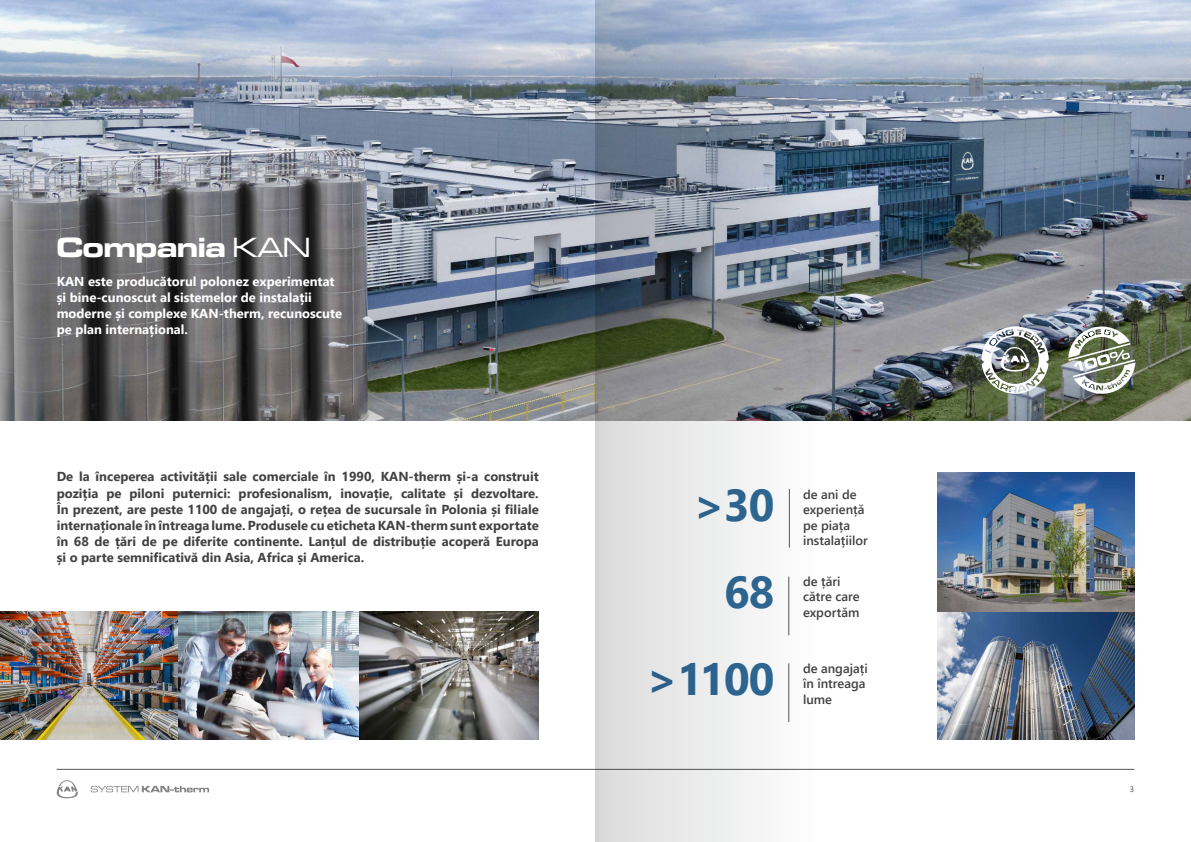
<style>
.page{position:relative;width:1191px;height:842px;background:#fff}
.page>*{position:absolute;margin:0;border:0;box-sizing:border-box;transform-origin:0 0}
.t1{font:700 44.6px/86.9px "Segoe UI";letter-spacing:-.02em;color:#306a97;text-align:right}
.t2{font:28.9px "Microgramma D Bol Ext";color:#fff}
.t3{font:700 13px/16px "Segoe UI";color:#414042;text-align:justify}
.t4{font:700 13px/16px "Segoe UI";color:#fff}
.t5{font:600 12.8px/15.4px "Segoe UI";color:#414042}
.t6{font:8px "Segoe UI";color:#414042}
.s1{font-family:"Microgramma D Med Ext"}
</style>
<div class="page">
<svg style="left:57px;top:780px;width:21px;height:18px"></svg>
<svg style="left:91px;top:786px;width:118px;height:6px"></svg>
<img style="left:0;top:0;width:1191px;height:421px">
<hr style="left:57px;top:769px;width:1077px;height:1px;background:#58595b">
<img style="left:981px;top:326px;width:67px;height:68px">
<img style="left:1068px;top:324px;width:67px;height:72px">
<img style="left:0;top:611px;width:539px;height:129px">
<img style="left:937px;top:472px;width:197px;height:268px">
<svg style="left:595px;top:0;width:221px;height:842px"></svg>
<h2 class="t2" style="left:57px;top:227px;width:255px">Compania <span class="s1">KAN</span></h2>
<p class="t4" style="left:57px;top:272px;width:287px">KAN este producătorul polonez experimentat și bine-cunoscut al sistemelor de instalații moderne și complexe KAN-therm, recunoscute pe plan internațional.</p>
<p class="t3" style="left:57px;top:468px;width:483px">De la începerea activității sale comerciale în 1990, KAN-therm și-a construit poziția pe piloni puternici: profesionalism, inovație, calitate și dezvoltare.<br>În prezent, are peste 1100 de angajați, o rețea de sucursale în Polonia și filiale internaționale în întreaga lume. Produsele cu eticheta KAN-therm sunt exportate în 68 de țări de pe diferite continente. Lanțul de distribuție acoperă Europa și o parte semnificativă din Asia, Africa și America.</p>
<h1 class="t1" style="left:646px;top:459px;width:129px">&gt;30<br>68 &gt;1100</h1>
<p class="t5" style="left:803px;top:485px;width:66px">de ani de experiență pe piața instalațiilor</p>
<p class="t5" style="left:803px;top:572px;width:58px">de țări către care exportăm</p>
<p class="t5" style="left:803px;top:659px;width:66px">de angajați în întreaga lume</p>
<p class="t6" style="left:1130px;top:781px;width:6px">3</p>
</div>
